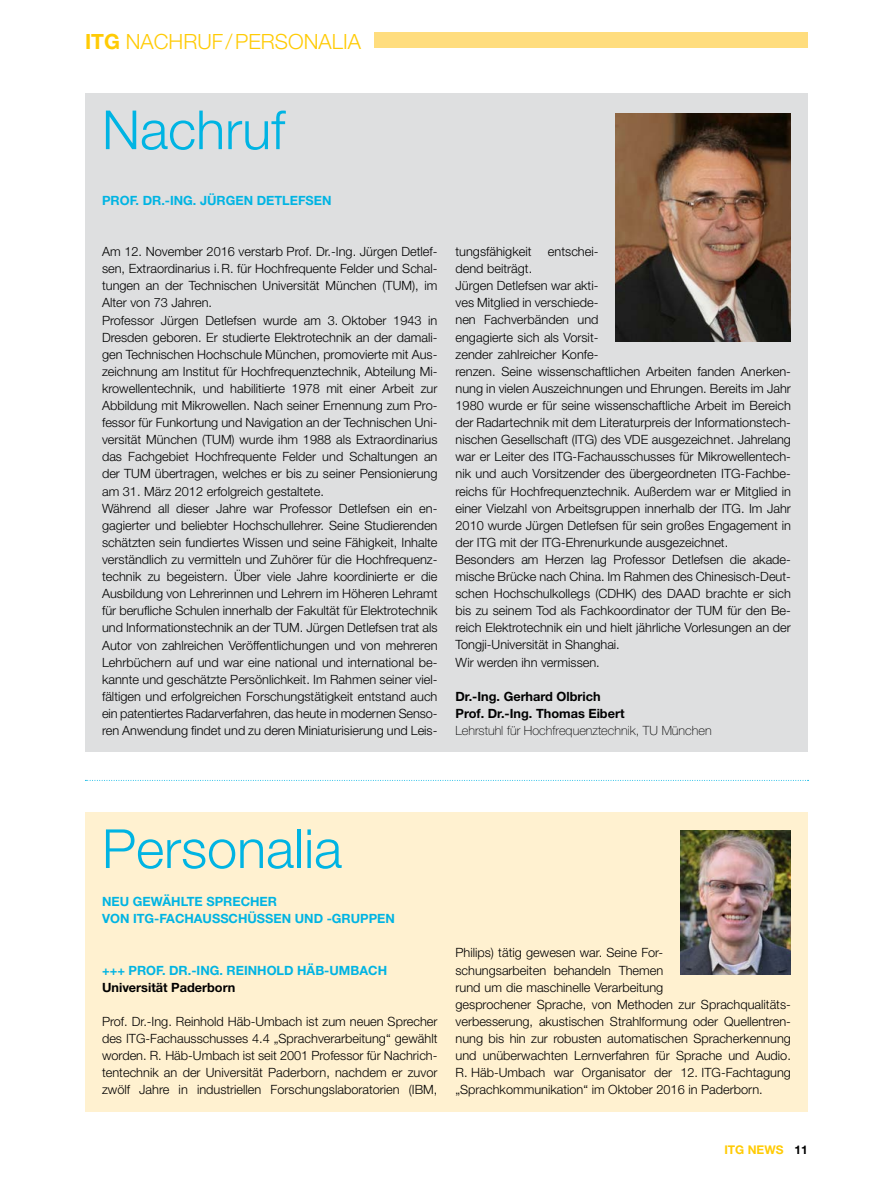
<style>
.page{position:relative;width:893px;height:1191px;background:#fff}
.page>*{position:absolute;margin:0;border:0;box-sizing:border-box;transform-origin:0 0}
.t1{font:300 54px "Helvetica Neue LT Std";color:#00b4e3}
.t2{font:300 21px "Helvetica Neue LT Std";color:#ffcb05}
.t3{font:300 12.75px/17.1px "Helvetica Neue LT Std";color:#000}
.t4{font:700 12.75px/17.1px "Helvetica Neue LT Std";color:#00b4e3}
.t5{font:700 12.75px/17.1px "Helvetica Neue LT Std";color:#000}
.t6{font:100 12.75px "Helvetica Neue LT Std";color:#000}
.t7{font:700 12px "Helvetica Neue LT Std";color:#ffcb05}
.s1{font-weight:700}
.s2{color:#000}
</style>
<div class="page">
<svg style="left:85px;top:780px;width:723px;height:1px"></svg>
<div style="left:85px;top:94px;width:723px;height:658px;background:#dedfe0"></div>
<img style="left:615px;top:114px;width:176px;height:228px">
<div style="left:85px;top:812px;width:723px;height:299px;background:#fff1d0"></div>
<img style="left:680px;top:830px;width:111px;height:144px">
<div style="left:85px;top:32px;width:723px;height:16px;background:#ffdd7e"></div>
<div style="left:85px;top:30px;width:289px;height:25px;background:#fff"></div>
<h2 class="t2" style="left:85px;top:29px;width:277px"><span class="s1">ITG</span> NACHRUF/PERSONALIA</h2>
<h1 class="t1" style="left:102px;top:97px;width:185px">Nachruf</h1>
<p class="t4" style="left:102px;top:191px;width:231px">PROF. DR.-ING. JÜRGEN DETLEFSEN</p>
<p class="t3" style="left:102px;top:243px;width:337px">Am 12. November 2016 verstarb Prof. Dr.-Ing. Jürgen Detlef&shy;sen, Extraordinarius i.R. für Hochfrequente Felder und Schal&shy;tungen an der Technischen Universität München (TUM), im Alter von 73 Jahren.<br>Professor Jürgen Detlefsen wurde am 3. Oktober 1943 in Dresden geboren. Er studierte Elektrotechnik an der damali&shy;gen Technischen Hochschule München, promovierte mit Aus&shy;zeichnung am Institut für Hochfrequenztechnik, Abteilung Mi&shy;krowellentechnik, und habilitierte 1978 mit einer Arbeit zur Abbildung mit Mikrowellen. Nach seiner Ernennung zum Pro&shy;fessor für Funkortung und Navigation an der Technischen Uni&shy;versität München (TUM) wurde ihm 1988 als Extraordinarius das Fachgebiet Hochfrequente Felder und Schaltungen an der TUM übertragen, welches er bis zu seiner Pensionierung am 31. März 2012 erfolgreich gestaltete.<br>Während all dieser Jahre war Professor Detlefsen ein en&shy;gagierter und beliebter Hochschullehrer. Seine Studierenden schätzten sein fundiertes Wissen und seine Fähigkeit, Inhalte verständlich zu vermitteln und Zuhörer für die Hochfrequenz&shy;technik zu begeistern. Über viele Jahre koordinierte er die Ausbildung von Lehrerinnen und Lehrern im Höheren Lehramt für berufliche Schulen innerhalb der Fakultät für Elektrotechnik und Informationstechnik an der TUM. Jürgen Detlefsen trat als Autor von zahlreichen Veröffentlichungen und von mehreren Lehrbüchern auf und war eine national und international be&shy;kannte und geschätzte Persönlichkeit. Im Rahmen seiner viel&shy;fältigen und erfolgreichen Forschungstätigkeit entstand auch ein patentiertes Radarverfahren, das heute in modernen Senso&shy;ren Anwendung findet und zu deren Miniaturisierung und Leis-</p>
<p class="t3" style="left:455px;top:243px;width:78px">tungsfähigkeit</p>
<p class="t3" style="left:548px;top:243px;width:52px">entschei-</p>
<p class="t3" style="left:455px;top:260px;width:337px">dend beiträgt.<br>Jürgen Detlefsen war akti-<br>ves Mitglied in verschiede-<br>nen Fachverbänden und<br>engagierte sich als Vorsit-<br>zender zahlreicher Konfe-<br>renzen. Seine wissenschaftlichen Arbeiten fanden Anerken&shy;nung in vielen Auszeichnungen und Ehrungen. Bereits im Jahr 1980 wurde er für seine wissenschaftliche Arbeit im Bereich der Radartechnik mit dem Literaturpreis der Informationstech&shy;nischen Gesellschaft (ITG) des VDE ausgezeichnet. Jahrelang war er Leiter des ITG-Fachausschusses für Mikrowellentech&shy;nik und auch Vorsitzender des übergeordneten ITG-Fachbe&shy;reichs für Hochfrequenztechnik. Außerdem war er Mitglied in einer Vielzahl von Arbeitsgruppen innerhalb der ITG. Im Jahr 2010 wurde Jürgen Detlefsen für sein großes Engagement in der ITG mit der ITG-Ehrenurkunde ausgezeichnet.<br>Besonders am Herzen lag Professor Detlefsen die akade&shy;mische Brücke nach China. Im Rahmen des Chinesisch-Deut&shy;schen Hochschulkollegs (CDHK) des DAAD brachte er sich bis zu seinem Tod als Fachkoordinator der TUM für den Be&shy;reich Elektrotechnik ein und hielt jährliche Vorlesungen an der Tongji-Universität in Shanghai.<br>Wir werden ihn vermissen.</p>
<p class="t5" style="left:455px;top:687px;width:171px">Dr.-Ing. Gerhard Olbrich<br>Prof. Dr.-Ing. Thomas Eibert</p>
<p class="t6" style="left:455px;top:723px;width:258px">Lehrstuhl für Hochfrequenztechnik, TU München</p>
<h1 class="t1" style="left:102px;top:815px;width:242px">Personalia</h1>
<p class="t4" style="left:102px;top:892px;width:294px">NEU GEWÄHLTE SPRECHER<br>VON ITG-FACHAUSSCHÜSSEN UND -GRUPPEN</p>
<p class="t4" style="left:102px;top:961px;width:287px">+++ PROF. DR.-ING. REINHOLD HÄB-UMBACH</p>
<p class="t5" style="left:102px;top:978px;width:135px">Universität Paderborn</p>
<p class="t3" style="left:102px;top:1012px;width:337px;text-align:justify">Prof. Dr.-Ing. Reinhold Häb-Umbach ist zum neuen Sprecher des ITG-Fachausschusses 4.4 „Sprachverarbeitung“ gewählt worden. R. Häb-Umbach ist seit 2001 Professor für Nachrich&shy;tentechnik an der Universität Paderborn, nachdem er zuvor zwölf Jahre in industriellen Forschungslaboratorien (IBM,</p>
<p class="t3" style="left:455px;top:944px;width:337px">Philips) tätig gewesen war. Seine For-<br>schungsarbeiten behandeln Themen<br>rund um die maschinelle Verarbeitung<br>gesprochener Sprache, von Methoden zur Sprachqualitäts&shy;verbesserung, akustischen Strahlformung oder Quellentren&shy;nung bis hin zur robusten automatischen Spracherkennung und unüberwachten Lernverfahren für Sprache und Audio.<br>R. Häb-Umbach war Organisator der 12. ITG-Fachtagung „Sprachkommunikation“ im Oktober 2016 in Paderborn.</p>
<p class="t7" style="left:724px;top:1141px;width:85px">ITG NEWS <span class="s2">11</span></p>
</div>
